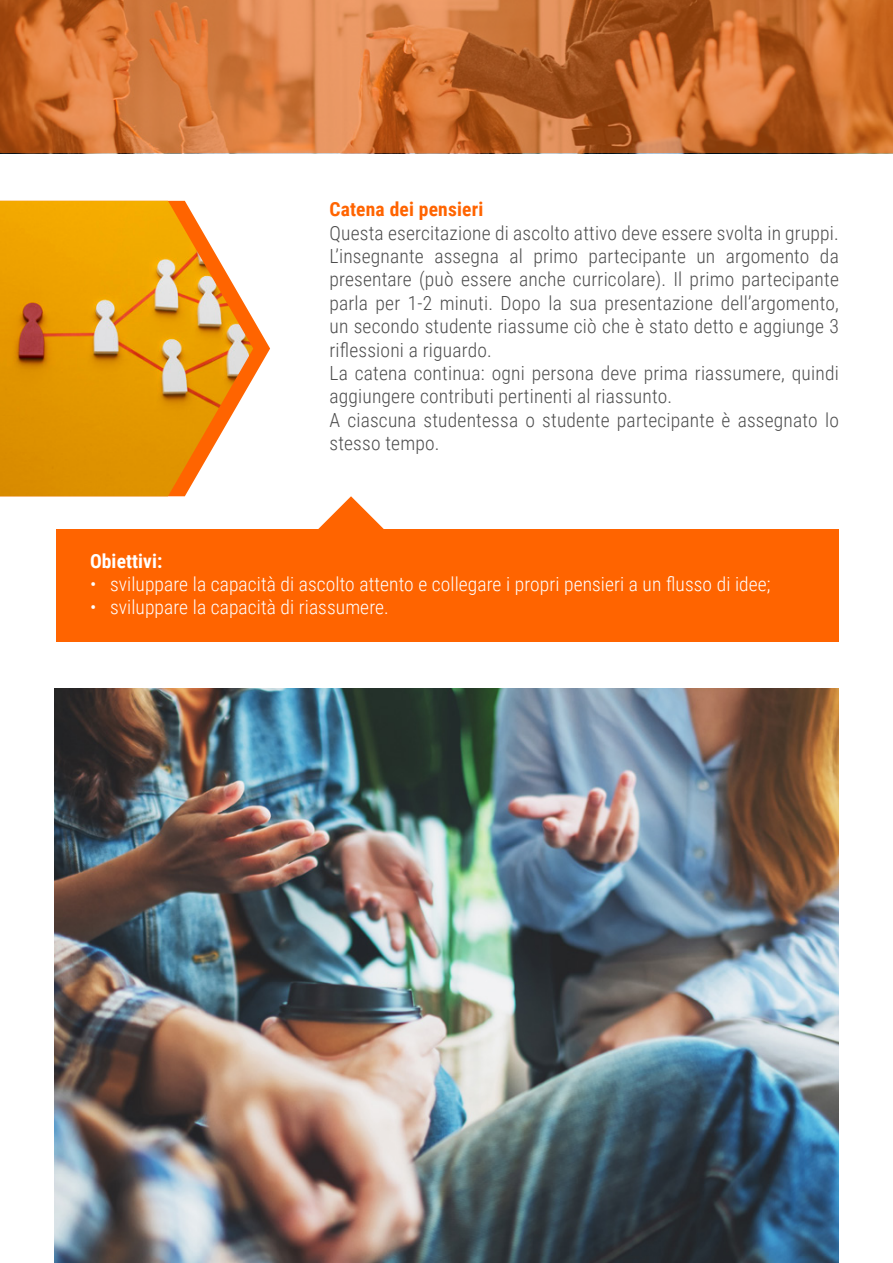
<style>
.page{position:relative;width:893px;height:1263px;background:#fff}
.page>*{position:absolute;margin:0;border:0;box-sizing:border-box;transform-origin:0 0}
.t1{font:300 19.5px/23.4px "Roboto Condensed";letter-spacing:.01em;color:#4d4d4d}
.t2{font:300 19.5px "Roboto Condensed";letter-spacing:.005em;color:#fff}
.t3{font:700 19.5px "Roboto Condensed";letter-spacing:.01em;color:#ff6400}
.t4{font:700 19.5px "Roboto Condensed";letter-spacing:.005em;color:#fff}
</style>
<div class="page">
<svg style="left:0;top:0;width:893px;height:153px;background:#ca7036"></svg>
<svg style="left:253px;top:319px;width:17px;height:59px"></svg>
<img style="left:0;top:201px;width:253px;height:295px">
<div style="left:56px;top:530px;width:783px;height:112px;background:#ff6400"></div>
<svg style="left:317px;top:496px;width:68px;height:34px"></svg>
<img style="left:54px;top:688px;width:785px;height:575px">
<p class="t3" style="left:329px;top:196px;width:155px">Catena dei pensieri</p>
<p class="t1" style="left:329px;top:220px;width:511px">Questa esercitazione di ascolto attivo deve essere svolta in gruppi.</p>
<p class="t1" style="left:329px;top:244px;width:511px;text-align:justify">L’insegnante assegna al primo partecipante un argomento da presentare (può essere anche curricolare). Il primo partecipante parla per 1-2 minuti. Dopo la sua presentazione dell’argomento, un secondo studente riassume ciò che è stato detto e aggiunge 3 riflessioni a riguardo.</p>
<p class="t1" style="left:329px;top:361px;width:511px">La catena continua: ogni persona deve prima riassumere, quindi aggiungere contributi pertinenti al riassunto.</p>
<p class="t1" style="left:329px;top:407px;width:511px">A ciascuna studentessa o studente partecipante è assegnato lo stesso tempo.</p>
<p class="t4" style="left:90px;top:547px;width:74px">Obiettivi:</p>
<p class="t2" style="left:90px;top:570px;width:682px">• sviluppare la capacità di ascolto attento e collegare i propri pensieri a un flusso di idee;</p>
<p class="t2" style="left:90px;top:594px;width:300px">• sviluppare la capacità di riassumere.</p>
</div>
